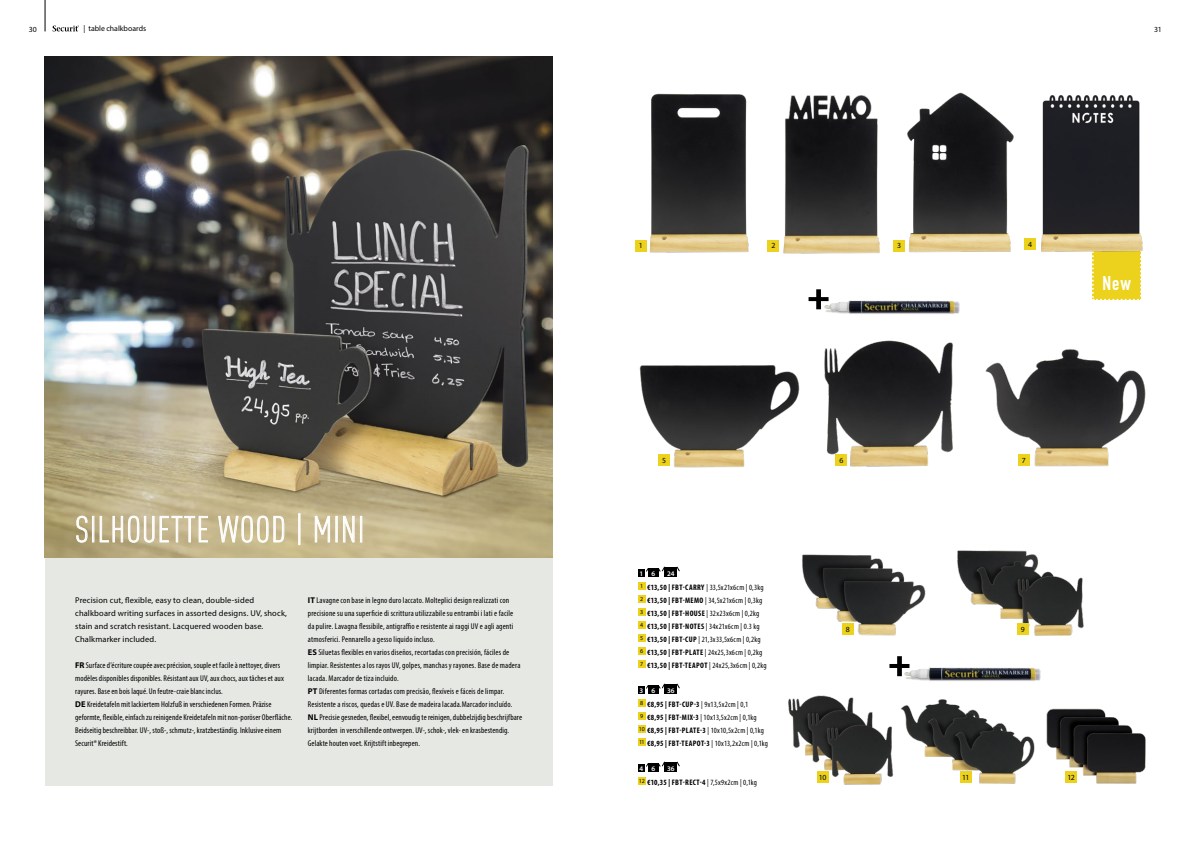
<style>
.page{position:relative;width:1191px;height:842px;background:#fff}
.page>*{position:absolute;margin:0;border:0;box-sizing:border-box;transform-origin:0 0}
.t1{font:36px "DIN Cond Light Alternate";letter-spacing:.03em;color:#fff}
.t2{font:700 19.7px "DIN Condensed";color:#fff}
.t3{font:condensed 8.4px/13px "Myriad Pro";letter-spacing:.015em;color:#000}
.t4{font:8.4px/13px "Myriad Pro";letter-spacing:.015em;color:#000}
.t5{font:condensed 8px/13px "Myriad Pro";letter-spacing:.02em;color:#000}
.t6{font:700 condensed 8px "Myriad Pro";letter-spacing:.04em;color:#000}
.t7{font:7.8px "Myriad Pro";letter-spacing:-.005em;color:#000}
.t8{font:600 7px "Myriad Pro";color:#fff}
.s1{font-size:8px}
.s2{font-weight:700;font-stretch:normal}
.s3{font-weight:700}
.s4{font-weight:400}
</style>
<div class="page">
<div style="left:45px;top:285px;width:508px;height:501px;background:#e6e8e4"></div>
<div style="left:1092px;top:260px;width:49px;height:40px;background:#ecd21c"></div>
<img style="left:788px;top:695px;width:106px;height:90px">
<img style="left:802px;top:554px;width:124px;height:82px">
<img style="left:957px;top:550px;width:127px;height:86px">
<img style="left:901px;top:699px;width:134px;height:85px">
<img style="left:1046px;top:708px;width:100px;height:76px">
<img style="left:635px;top:93px;width:108px;height:160px">
<img style="left:639px;top:365px;width:161px;height:103px">
<img style="left:919px;top:92px;width:84px;height:161px">
<img style="left:743px;top:95px;width:176px;height:159px">
<img style="left:824px;top:340px;width:129px;height:127px">
<img style="left:985px;top:349px;width:161px;height:118px">
<img style="left:45px;top:57px;width:508px;height:500px">
<div style="left:635px;top:240px;width:11px;height:11px;background:#ecd21c"></div>
<div style="left:658px;top:454px;width:12px;height:12px;background:#ecd21c"></div>
<div style="left:767px;top:240px;width:12px;height:11px;background:#ecd21c"></div>
<div style="left:836px;top:454px;width:11px;height:12px;background:#ecd21c"></div>
<div style="left:893px;top:240px;width:11px;height:11px;background:#ecd21c"></div>
<div style="left:1018px;top:454px;width:11px;height:12px;background:#ecd21c"></div>
<div style="left:842px;top:623px;width:11px;height:11px;background:#ecd21c"></div>
<div style="left:817px;top:772px;width:11px;height:11px;background:#ecd21c"></div>
<div style="left:1017px;top:623px;width:11px;height:11px;background:#ecd21c"></div>
<div style="left:1065px;top:771px;width:11px;height:12px;background:#ecd21c"></div>
<div style="left:960px;top:772px;width:11px;height:11px;background:#ecd21c"></div>
<svg style="left:76px;top:515px;width:12px;height:28px"></svg>
<div style="left:92px;top:516px;width:2px;height:26px;border:1px solid #fff"></div>
<svg style="left:99px;top:515px;width:109px;height:28px;background:#d1c6a8"></svg>
<svg style="left:218px;top:514px;width:67px;height:31px;background:#d6cbab"></svg>
<div style="left:298px;top:513px;width:2px;height:32px;border:1px solid #fff"></div>
<svg style="left:314px;top:514px;width:16px;height:29px"></svg>
<div style="left:335px;top:516px;width:3px;height:26px;border:1px solid #fff"></div>
<svg style="left:342px;top:514px;width:13px;height:30px"></svg>
<div style="left:360px;top:516px;width:2px;height:26px;border:1px solid #fff"></div>
<svg style="left:808px;top:289px;width:13px;height:20px"></svg>
<img style="left:817px;top:297px;width:143px;height:17px">
<svg style="left:889px;top:656px;width:13px;height:20px"></svg>
<img style="left:898px;top:664px;width:143px;height:17px">
<img style="left:1003px;top:95px;width:140px;height:165px">
<div style="left:1024px;top:239px;width:12px;height:11px;background:#ecd21c"></div>
<svg style="left:53px;top:25px;width:26px;height:7px"></svg>
<hr style="left:45px;top:0;width:1px;height:31px;background:#000">
<div style="left:638px;top:569px;width:6px;height:8px;background:#000"></div>
<div style="left:648px;top:568px;width:10px;height:9px;background:#000"></div>
<div style="left:664px;top:567px;width:13px;height:10px;background:#000"></div>
<svg style="left:658px;top:566px;width:7px;height:6px"></svg>
<div style="left:638px;top:582px;width:7px;height:8px;background:#ecd21c"></div>
<div style="left:638px;top:595px;width:7px;height:8px;background:#ecd21c"></div>
<div style="left:638px;top:608px;width:7px;height:8px;background:#ecd21c"></div>
<div style="left:638px;top:621px;width:7px;height:8px;background:#ecd21c"></div>
<div style="left:638px;top:634px;width:7px;height:8px;background:#ecd21c"></div>
<div style="left:638px;top:647px;width:7px;height:8px;background:#ecd21c"></div>
<div style="left:638px;top:660px;width:7px;height:8px;background:#ecd21c"></div>
<div style="left:638px;top:686px;width:6px;height:8px;background:#000"></div>
<div style="left:648px;top:685px;width:10px;height:9px;background:#000"></div>
<div style="left:664px;top:684px;width:13px;height:10px;background:#000"></div>
<svg style="left:658px;top:683px;width:7px;height:6px"></svg>
<div style="left:638px;top:699px;width:7px;height:8px;background:#ecd21c"></div>
<div style="left:638px;top:712px;width:7px;height:8px;background:#ecd21c"></div>
<div style="left:638px;top:725px;width:7px;height:8px;background:#ecd21c"></div>
<div style="left:638px;top:738px;width:7px;height:8px;background:#ecd21c"></div>
<div style="left:638px;top:764px;width:6px;height:8px;background:#000"></div>
<div style="left:648px;top:763px;width:10px;height:9px;background:#000"></div>
<div style="left:664px;top:762px;width:13px;height:10px;background:#000"></div>
<svg style="left:658px;top:761px;width:7px;height:6px"></svg>
<div style="left:638px;top:777px;width:7px;height:8px;background:#ecd21c"></div>
<p class="t7" style="left:29px;top:24px;width:9px">30</p>
<p class="t7" style="left:83px;top:24px;width:64px"><span class="s1">|</span> table chalkboards</p>
<p class="t7" style="left:1154px;top:24px;width:9px">31</p>
<h1 class="t1" style="left:75px;top:509px;width:291px">SILHOUETTE WOOD | MINI</h1>
<p class="t4" style="left:75px;top:593px;width:213px">Precision cut, flexible, easy to clean, double-sided chalkboard writing surfaces in assorted designs. UV, shock, stain and scratch resistant. Lacquered wooden base.<br>Chalkmarker included.</p>
<p class="t3" style="left:75px;top:658px;width:219px"><span class="s2">FR</span> Surface d’écriture coupée avec précision, souple et facile à nettoyer, divers modèles disponibles disponibles. Résistant aux UV, aux chocs, aux tâches et aux rayures. Base en bois laqué. Un feutre-craie blanc inclus.<br><span class="s2">DE</span> Kreidetafeln mit lackiertem Holzfuß in verschiedenen Formen. Präzise geformte, flexible, einfach zu reinigende Kreidetafeln mit non-poröser Oberfläche.<br>Beidseitig beschreibbar. UV-, stoß-, schmutz-, kratzbeständig. Inklusive einem Securit® Kreidestift.</p>
<p class="t3" style="left:308px;top:593px;width:216px"><span class="s2">IT</span> Lavagne con base in legno duro laccato. Molteplici design realizzati con precisione su una superficie di scrittura utilizzabile su entrambi i lati e facile<br>da pulire. Lavagna flessibile, antigraffio e resistente ai raggi UV e agli agenti atmosferici. Pennarello a gesso liquido incluso.<br><span class="s2">ES</span> Siluetas flexibles en varios diseños, recortadas con precisión, fáciles de limpiar. Resistentes a los rayos UV, golpes, manchas y rayones. Base de madera lacada. Marcador de tiza incluido.<br><span class="s2">PT</span> Diferentes formas cortadas com precisão, flexíveis e fáceis de limpar.<br>Resistente a riscos, quedas e UV. Base de madeira lacada.Marcador incluído.<br><span class="s2">NL</span> Precisie gesneden, flexibel, eenvoudig te reinigen, dubbelzijdig beschrijfbare krijtborden in verschillende ontwerpen. UV-, schok-, vlek- en krasbestendig.<br>Gelakte houten voet. Krijtstift inbegrepen.</p>
<p class="t7" style="left:639px;top:241px;width:6px">1</p>
<p class="t7" style="left:771px;top:241px;width:6px">2</p>
<p class="t7" style="left:897px;top:241px;width:6px">3</p>
<p class="t7" style="left:1028px;top:240px;width:6px">4</p>
<h2 class="t2" style="left:1102px;top:270px;width:30px">New</h2>
<p class="t7" style="left:662px;top:455px;width:6px">5</p>
<p class="t8" style="left:639px;top:569px;width:17px">1 6</p>
<p class="t8" style="left:667px;top:569px;width:9px">24</p>
<p class="t5" style="left:640px;top:580px;width:128px"><sup>1</sup> <span class="s3">€13,50 | FBT-CARRY</span> | 33,5x21x6cm | 0,3kg <sup>2</sup> <span class="s3">€13,50 | FBT-MEMO</span> | 34,5x21x6cm | 0,3kg <sup>3</sup> <span class="s3">€13,50 | FBT-HOUSE</span> | 32x23x6cm | 0,2kg<br><sup>4</sup> <span class="s3">€13,50 | FBT-NOTES</span> | 34x21x6cm | 0.3 kg<br><sup>5</sup> <span class="s3">€13,50 | FBT-CUP</span> | 21,3x33,5x6cm | 0,2kg<br><sup>6</sup> <span class="s3">€13,50 | FBT-PLATE</span> | 24x25,3x6cm | 0,2kg <sup>7</sup> <span class="s3">€13,50 | FBT-TEAPOT</span> | 24x25,3x6cm | 0,2kg</p>
<p class="t8" style="left:639px;top:686px;width:17px">3 6</p>
<p class="t8" style="left:667px;top:686px;width:9px">36</p>
<p class="t5" style="left:639px;top:697px;width:131px"><sup>8</sup> <span class="s3">€8,95 | FBT-CUP-3</span> | 9x13,5x2cm | 0,1<br><sup>9</sup> <span class="s3">€8,95 | FBT-MIX-3</span> | 10x13,5x2cm | 0,1kg<br><sup>10</sup> <span class="s3">€8,95 | FBT-PLATE-3</span> | 10x10,5x2cm | 0,1kg <sup>11</sup> <span class="s3">€8,95 | FBT-TEAPOT-3</span> | 10x13,2x2cm | 0,1kg</p>
<p class="t8" style="left:639px;top:764px;width:17px">4 6</p>
<p class="t8" style="left:667px;top:764px;width:9px">36</p>
<p class="t6" style="left:639px;top:777px;width:120px"><sup>12</sup> €10,35 | FBT-RECT-4 <span class="s4">| 7,5x9x2cm | 0,1kg</span></p>
<p class="t7" style="left:839px;top:455px;width:6px">6</p>
<p class="t7" style="left:846px;top:624px;width:6px">8</p>
<p class="t7" style="left:818px;top:773px;width:9px">10</p>
<p class="t7" style="left:1021px;top:455px;width:6px">7</p>
<p class="t7" style="left:1021px;top:624px;width:6px">9</p>
<p class="t7" style="left:962px;top:773px;width:9px">11</p>
<p class="t7" style="left:1067px;top:773px;width:9px">12</p>
</div>
